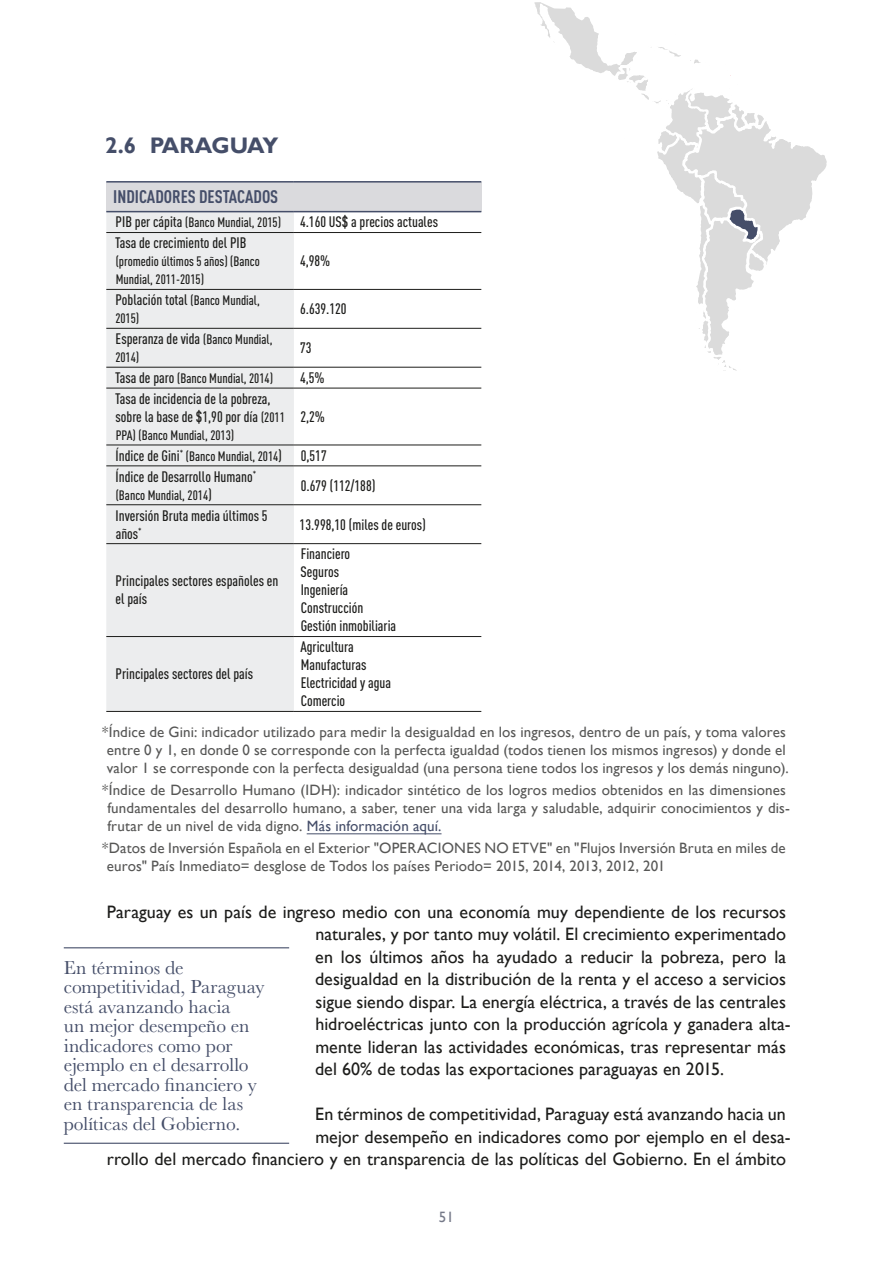
<style>
.page{position:relative;width:893px;height:1263px;background:#fff}
.page>*{position:absolute;margin:0;border:0;box-sizing:border-box;transform-origin:0 0}
.t1{font:700 22.5px "Gill Sans";letter-spacing:-.04em;color:#454e69}
.destacados{font:19.5px/19.5px "Baskerville MT Std";letter-spacing:-.005em;color:#454e69}
.Párrafos{font:18px/22.5px "Gill Sans";color:#1d1d1b}
.Título_1_cuadros{font:700 18px "DIN Cond";color:#454e69}
.NOTAS_EL_PIE{font:15px/18px "Gill Sans";letter-spacing:.01em;color:#575756}
.Textos_cuadros_izq{font:500 15px/18px "DIN Cond";color:#1d1d1b}
.t2{font:15px "Gill Sans";color:#757988}
.Textos_cuadros_izq-2{font:500 13.5px/18px "DIN Cond";color:#1d1d1b}
.s1{font-size:15px}
.s2{font-size:13.5px}
.s3{color:#454e69}
</style>
<div class="page">
<hr style="left:307px;top:833px;width:134px;height:1px;background:#454e69">
<div style="left:106px;top:182px;width:375px;height:30px;background:#dadadd"></div>
<div style="left:106px;top:212px;width:188px;height:499px;background:#ecedee"></div>
<hr style="left:106px;top:232px;width:188px;height:1px;background:#1d1d1b">
<hr style="left:294px;top:232px;width:187px;height:1px;background:#1d1d1b">
<hr style="left:106px;top:289px;width:188px;height:1px;background:#1d1d1b">
<hr style="left:294px;top:289px;width:187px;height:1px;background:#1d1d1b">
<hr style="left:106px;top:328px;width:188px;height:1px;background:#1d1d1b">
<hr style="left:294px;top:328px;width:187px;height:1px;background:#1d1d1b">
<hr style="left:106px;top:367px;width:188px;height:1px;background:#1d1d1b">
<hr style="left:294px;top:367px;width:187px;height:1px;background:#1d1d1b">
<hr style="left:106px;top:388px;width:188px;height:1px;background:#1d1d1b">
<hr style="left:294px;top:388px;width:187px;height:1px;background:#1d1d1b">
<hr style="left:106px;top:445px;width:188px;height:1px;background:#1d1d1b">
<hr style="left:294px;top:445px;width:187px;height:1px;background:#1d1d1b">
<hr style="left:106px;top:465px;width:188px;height:1px;background:#1d1d1b">
<hr style="left:294px;top:465px;width:187px;height:1px;background:#1d1d1b">
<hr style="left:106px;top:543px;width:188px;height:1px;background:#1d1d1b">
<hr style="left:294px;top:543px;width:187px;height:1px;background:#1d1d1b">
<hr style="left:106px;top:636px;width:188px;height:1px;background:#1d1d1b">
<hr style="left:294px;top:636px;width:187px;height:1px;background:#1d1d1b">
<hr style="left:106px;top:504px;width:188px;height:1px;background:#1d1d1b">
<hr style="left:294px;top:504px;width:187px;height:1px;background:#1d1d1b">
<hr style="left:294px;top:711px;width:187px;height:1px;background:#1d1d1b">
<hr style="left:106px;top:711px;width:188px;height:1px;background:#1d1d1b">
<hr style="left:106px;top:181px;width:188px;height:2px;background:#454e69">
<hr style="left:294px;top:181px;width:187px;height:2px;background:#454e69">
<hr style="left:106px;top:211px;width:188px;height:1px;background:#454e69">
<hr style="left:294px;top:211px;width:187px;height:1px;background:#454e69">
<hr style="left:64px;top:947px;width:225px;height:1px;background:#454e69">
<hr style="left:64px;top:1143px;width:225px;height:1px;background:#454e69">
<svg style="left:534px;top:2px;width:293px;height:369px"></svg>
<p class="t1" style="left:105px;top:131px;width:175px">2.6 PARAGUAY</p>
<p class="Título_1_cuadros" style="left:113px;top:186px;width:167px">INDICADORES DESTACADOS</p>
<p class="Textos_cuadros_izq-2" style="left:116px;top:213px;width:167px"><span class="s1">PIB per cápita</span> (Banco Mundial, 2015)</p>
<p class="Textos_cuadros_izq" style="left:300px;top:213px;width:140px">4.160 US$ a precios actuales</p>
<p class="Textos_cuadros_izq" style="left:115px;top:234px;width:133px">Tasa de crecimiento del PIB</p>
<p class="Textos_cuadros_izq-2" style="left:116px;top:252px;width:146px">(promedio últimos 5 años) (Banco<br>Mundial, 2011-2015)</p>
<p class="Textos_cuadros_izq" style="left:300px;top:252px;width:32px">4,98%</p>
<p class="Textos_cuadros_izq" style="left:116px;top:291px;width:146px">Población total <span class="s2">(Banco Mundial,</span></p>
<p class="Textos_cuadros_izq-2" style="left:115px;top:309px;width:25px">2015)</p>
<p class="Textos_cuadros_izq" style="left:300px;top:300px;width:48px">6.639.120</p>
<p class="Textos_cuadros_izq" style="left:116px;top:329px;width:158px">Esperanza de vida <span class="s2">(Banco Mundial,</span></p>
<p class="Textos_cuadros_izq-2" style="left:115px;top:348px;width:25px">2014)</p>
<p class="Textos_cuadros_izq" style="left:300px;top:338px;width:13px">73</p>
<p class="Textos_cuadros_izq-2" style="left:115px;top:369px;width:159px"><span class="s1">Tasa de paro</span> (Banco Mundial, 2014)</p>
<p class="Textos_cuadros_izq" style="left:300px;top:368px;width:26px">4,5%</p>
<p class="Textos_cuadros_izq" style="left:115px;top:389px;width:171px">Tasa de incidencia de la pobreza, sobre la base de $1,90 por día <span class="s2">(2011</span></p>
<p class="Textos_cuadros_izq-2" style="left:116px;top:426px;width:120px">PPA) (Banco Mundial, 2013)</p>
<p class="Textos_cuadros_izq" style="left:300px;top:407px;width:26px">2,2%</p>
<p class="Textos_cuadros_izq-2" style="left:116px;top:447px;width:168px"><span class="s1">Índice de Gini</span><sup>*</sup> (Banco Mundial, 2014<span class="s1">)</span></p>
<p class="Textos_cuadros_izq" style="left:301px;top:446px;width:27px">0,517</p>
<p class="Textos_cuadros_izq" style="left:116px;top:467px;width:142px">Índice de Desarrollo Humano<sup>*</sup></p>
<p class="Textos_cuadros_izq-2" style="left:116px;top:486px;width:98px">(Banco Mundial, 2014<span class="s1">)</span></p>
<p class="Textos_cuadros_izq" style="left:301px;top:476px;width:76px">0.679 (112/188)</p>
<p class="Textos_cuadros_izq" style="left:116px;top:506px;width:154px">Inversión Bruta media últimos 5 años<sup>*</sup></p>
<p class="Textos_cuadros_izq" style="left:300px;top:515px;width:128px">13.998,10 (miles de euros)</p>
<p class="Textos_cuadros_izq" style="left:116px;top:572px;width:164px">Principales sectores españoles en el país</p>
<p class="Textos_cuadros_izq" style="left:301px;top:545px;width:51px">Financiero</p>
<p class="Textos_cuadros_izq" style="left:300px;top:563px;width:40px">Seguros</p>
<p class="Textos_cuadros_izq" style="left:301px;top:581px;width:49px">Ingeniería</p>
<p class="Textos_cuadros_izq" style="left:301px;top:599px;width:64px">Construcción</p>
<p class="Textos_cuadros_izq" style="left:301px;top:617px;width:97px">Gestión inmobiliaria</p>
<p class="Textos_cuadros_izq" style="left:300px;top:638px;width:55px">Agricultura</p>
<p class="Textos_cuadros_izq" style="left:301px;top:656px;width:67px">Manufacturas</p>
<p class="Textos_cuadros_izq" style="left:301px;top:674px;width:92px">Electricidad y agua</p>
<p class="Textos_cuadros_izq" style="left:301px;top:692px;width:46px">Comercio</p>
<p class="NOTAS_EL_PIE" style="left:102px;top:723px;width:688px;text-align:center">*Índice de Gini: indicador utilizado para medir la desigualdad en los ingresos, dentro de un país, y toma valores entre 0 y 1, en donde 0 se corresponde con la perfecta igualdad (todos tienen los mismos ingresos) y donde el valor 1 se corresponde con la perfecta desigualdad (una persona tiene todos los ingresos y los demás ninguno).</p>
<p class="NOTAS_EL_PIE" style="left:107px;top:781px;width:684px;text-indent:-5px">*Índice de Desarrollo Humano (IDH): indicador sintético de los logros medios obtenidos en las dimensiones fundamentales del desarrollo humano, a saber, tener una vida larga y saludable, adquirir conocimientos y dis&shy;frutar de un nivel de vida digno. <span class="s3">Más información aquí.</span></p>
<p class="NOTAS_EL_PIE" style="left:107px;top:839px;width:680px;text-indent:-5px">*Datos de Inversión Española en el Exterior "OPERACIONES NO ETVE" en "Flujos Inversión Bruta en miles de euros" País Inmediato= desglose de Todos los países Periodo= 2015, 2014, 2013, 2012, 201</p>
<p class="Párrafos" style="left:315px;top:901px;width:477px;text-indent:-208px">Paraguay es un país de ingreso medio con una economía muy dependiente de los recursos naturales, y por tanto muy volátil. El crecimiento experimentado en los últimos años ha ayudado a reducir la pobreza, pero la desigualdad en la distribución de la renta y el acceso a servicios sigue siendo dispar. La energía eléctrica, a través de las centrales hidroeléctricas junto con la producción agrícola y ganadera alta&shy;mente lideran las actividades económicas, tras representar más del 60% de todas las exportaciones paraguayas en 2015.</p>
<p class="Párrafos" style="left:107px;top:1103px;width:685px;text-align:right">En términos de competitividad, Paraguay está avanzando hacia un<br>mejor desempeño en indicadores como por ejemplo en el desa-<br>rrollo del mercado financiero y en transparencia de las políticas del Gobierno. En el ámbito</p>
<p class="Textos_cuadros_izq" style="left:116px;top:665px;width:139px">Principales sectores del país</p>
<p class="destacados" style="left:64px;top:958px;width:202px">En términos de competitividad, Paraguay está avanzando hacia<br>un mejor desempeño en indicadores como por ejemplo en el desarrollo del mercado financiero y en transparencia de las políticas del Gobierno.</p>
<p class="t2" style="left:439px;top:1208px;width:16px">51</p>
</div>
